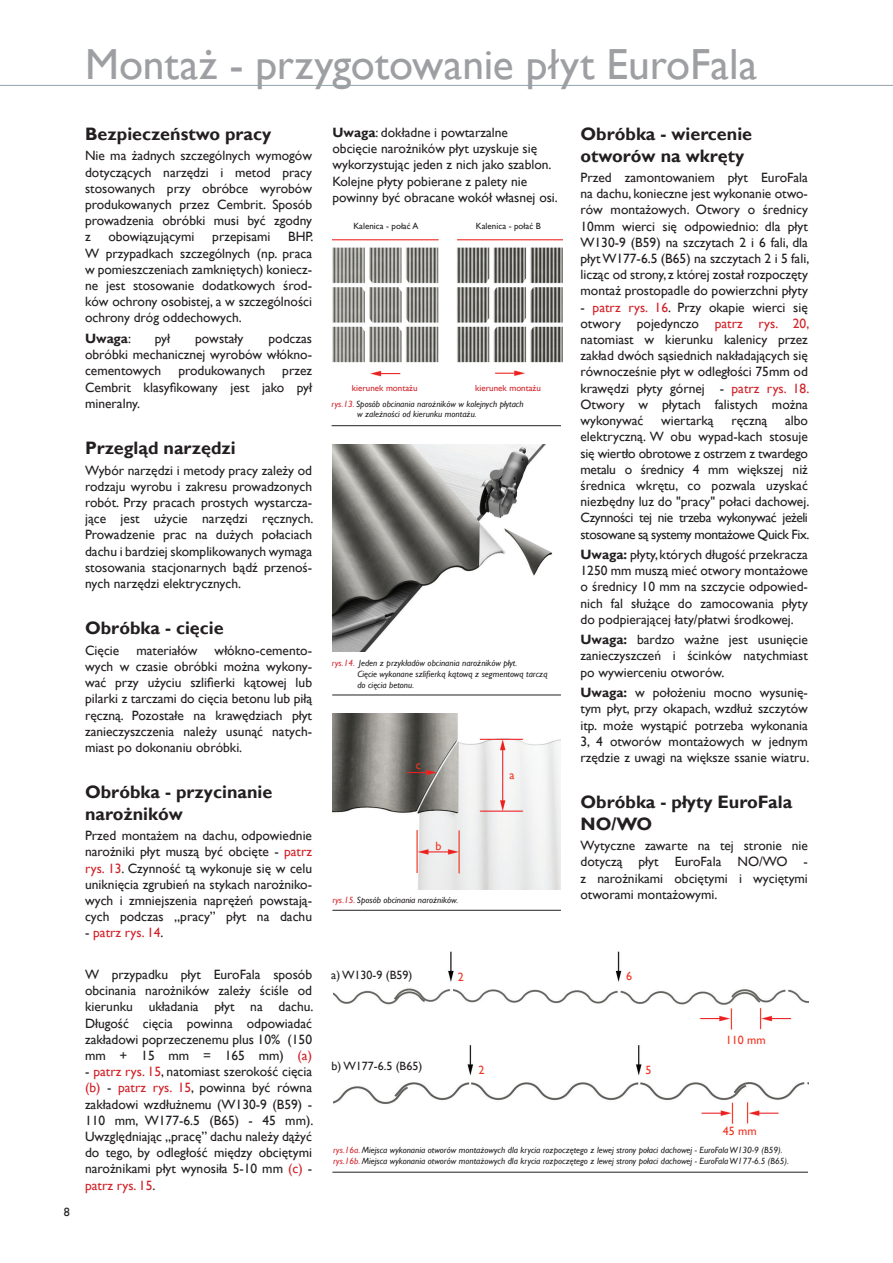
<style>
.page{position:relative;width:893px;height:1263px;background:#fff}
.page>*{position:absolute;margin:0;border:0;box-sizing:border-box;transform-origin:0 0}
.t1{font:43.5px "Gill Sans";color:#9d9fa2}
.t2{font:700 18px/21.6px "Gill Sans";color:#231f20}
.t3{font:13.5px/16.2px "Gill Sans";color:#231f20;text-align:justify}
.t4{font:13.5px "Gill Sans";color:#d1232a}
.t5{font:700 13.5px "Gill Sans";color:#231f20}
.t6{font:12px "Gill Sans";color:#231f20}
.t7{font:12px "Gill Sans";color:#ef3522}
.t8{font:italic 9px/10.8px "Gill Sans";color:#231f20}
.t9{font:9px "Gill Sans";color:#231f20}
.t10{font:9px "Gill Sans";color:#d1232a}
.s1{font-weight:400}
.s2{color:#d1232a}
.s3{color:#231f20}
.s4{font-weight:700}
</style>
<div class="page">
<hr style="left:332px;top:425px;width:229px;height:1px;background:#231f20">
<hr style="left:332px;top:695px;width:229px;height:1px;background:#231f20">
<hr style="left:332px;top:910px;width:229px;height:1px;background:#231f20">
<hr style="left:332px;top:1172px;width:476px;height:1px;background:#231f20">
<hr style="left:0;top:85px;width:893px;height:1px;background:#94a2aa">
<img style="left:332px;top:239px;width:230px;height:138px">
<img style="left:333px;top:445px;width:219px;height:206px">
<img style="left:332px;top:713px;width:229px;height:177px">
<img style="left:333px;top:951px;width:475px;height:173px">
<p class="t6" style="left:64px;top:1205px;width:7px">8</p>
<h1 class="t1" style="left:85px;top:39px;width:674px">Montaż - przygotowanie płyt EuroFala</h1>
<h2 class="t2" style="left:85px;top:124px;width:188px">Bezpieczeństwo pracy</h2>
<p class="t3" style="left:85px;top:148px;width:229px">Nie ma żadnych szczególnych wymogów dotyczących narzędzi i metod pracy stosowanych przy obróbce wyrobów produkowanych przez Cembrit. Sposób prowadzenia obróbki musi być zgodny z</p>
<p class="t3" style="left:85px;top:229px;width:230px;text-indent:203px">BHP.<br>W przypadkach szczególnych (np. praca w pomieszczeniach zamkniętych) koniecz&shy;ne jest stosowanie dodatkowych środ&shy;ków ochrony osobistej, a w szczególności ochrony dróg oddechowych.</p>
<p class="t5" style="left:85px;top:330px;width:48px">Uwaga<span class="s1">:</span></p>
<p class="t3" style="left:155px;top:331px;width:17px">pył</p>
<p class="t3" style="left:195px;top:331px;width:50px">powstały</p>
<p class="t3" style="left:108px;top:229px;width:88px">obowiązującymi</p>
<p class="t3" style="left:212px;top:229px;width:60px">przepisami</p>
<p class="t3" style="left:85px;top:331px;width:229px;text-indent:183px">podczas obróbki mechanicznej wyrobów włókno&shy;cementowych</p>
<p class="t3" style="left:178px;top:363px;width:88px">produkowanych</p>
<p class="t3" style="left:85px;top:363px;width:229px;text-indent:197px">przez Cembrit klasyfikowany jest jako pył mineralny.</p>
<h2 class="t2" style="left:85px;top:438px;width:152px">Przegląd narzędzi</h2>
<p class="t3" style="left:85px;top:462px;width:230px">Wybór narzędzi i metody pracy zależy od rodzaju wyrobu i zakresu prowadzonych robót. Przy pracach prostych wystarcza&shy;jące jest użycie narzędzi ręcznych.<br>Prowadzenie prac na dużych połaciach dachu i bardziej skomplikowanych wymaga stosowania stacjonarnych bądź przenoś&shy;nych narzędzi elektrycznych.</p>
<h2 class="t2" style="left:85px;top:618px;width:140px">Obróbka - cięcie</h2>
<p class="t3" style="left:85px;top:642px;width:36px">Cięcie</p>
<p class="t3" style="left:136px;top:642px;width:63px">materiałów</p>
<p class="t3" style="left:85px;top:642px;width:229px;text-indent:130px">włókno-cemento&shy;wych w czasie obróbki można wykony&shy;wać przy użyciu szlifierki kątowej lub pilarki z tarczami do cięcia betonu lub piłą ręczną. Pozostałe na krawędziach płyt zanieczyszczenia należy usunąć natych&shy;miast po dokonaniu obróbki.</p>
<h2 class="t2" style="left:85px;top:782px;width:189px">Obróbka - przycinanie narożników</h2>
<p class="t3" style="left:85px;top:828px;width:229px">Przed montażem na dachu, odpowiednie narożniki płyt muszą być obcięte - <span class="s2">patrz rys. 13</span>. Czynność tą wykonuje się w celu uniknięcia zgrubień na stykach narożniko&shy;wych i zmniejszenia naprężeń powstają&shy;cych podczas „pracy” płyt na dachu</p>
<p class="t4" style="left:85px;top:925px;width:80px"><span class="s3">-</span> patrz rys. 14<span class="s3">.</span></p>
<p class="t3" style="left:85px;top:966px;width:230px">W przypadku płyt EuroFala sposób obcinania narożników zależy ściśle od kierunku układania płyt na dachu.<br>Długość cięcia powinna odpowiadać zakładowi poprzeczenemu plus 10% (150 mm + 15 mm = 165 mm) <span class="s2">(a)</span></p>
<p class="t3" style="left:85px;top:1064px;width:230px">- <span class="s2">patrz rys. 15</span>, natomiast szerokość cięcia <span class="s2">(b)</span> - <span class="s2">patrz rys. 15</span>, powinna być równa zakładowi wzdłużnemu (W130-9 (B59) - 110 mm, W177-6.5 (B65) - 45 mm).<br>Uwzględniając „pracę” dachu należy dążyć do tego, by odległość między obciętymi narożnikami płyt wynosiła 5-10 mm <span class="s2">(c)</span> - <span class="s2">patrz rys. 15</span>.</p>
<p class="t3" style="left:332px;top:124px;width:227px;text-align:left"><span class="s4">Uwaga</span>: dokładne i powtarzalne<br>obcięcie narożników płyt uzyskuje się wykorzystując jeden z nich jako szablon.<br>Kolejne płyty pobierane z palety nie powinny być obracane wokół własnej osi.</p>
<h2 class="t2" style="left:580px;top:124px;width:173px">Obróbka - wiercenie otworów na wkręty</h2>
<p class="t3" style="left:580px;top:170px;width:230px">Przed zamontowaniem płyt EuroFala na dachu, konieczne jest wykonanie otwo&shy;rów montażowych. Otwory o średnicy 10mm wierci się odpowiednio: dla płyt W130-9 (B59) na szczytach 2 i 6 fali, dla płyt W177-6.5 (B65) na szczytach 2 i 5 fali, licząc od strony, z której został rozpoczęty montaż prostopadle do powierzchni płyty</p>
<p class="t3" style="left:580px;top:299px;width:230px">- <span class="s2">patrz rys. 16</span>. Przy okapie wierci się otwory pojedynczo <span class="s2">patrz rys. 20, </span>natomiast w kierunku kalenicy przez zakład dwóch sąsiednich nakładających się równocześnie płyt w odległości 75mm od krawędzi płyty górnej - <span class="s2">patrz rys. 18.<br></span>Otwory w płytach falistych można wykonywać</p>
<p class="t9" style="left:353px;top:221px;width:67px">Kalenica - połać A</p>
<p class="t9" style="left:476px;top:221px;width:66px">Kalenica - połać B</p>
<p class="t10" style="left:352px;top:383px;width:67px">kierunek montażu</p>
<p class="t10" style="left:475px;top:383px;width:67px">kierunek montażu</p>
<p class="t8" style="left:357px;top:398px;width:168px;text-indent:-26px"><span class="s2">rys.13.</span> Sposób obcinania narożników w kolejnych płytach w zależności od kierunku montażu.</p>
<p class="t3" style="left:580px;top:413px;width:230px;text-indent:204px">albo elektryczną. W obu wypad-kach stosuje się wiertło obrotowe z ostrzem z twardego metalu o średnicy 4 mm większej niż średnica wkrętu, co pozwala uzyskać niezbędny luz do "pracy" połaci dachowej.<br>Czynności tej nie trzeba wykonywać jeżeli stosowane są systemy montażowe Quick Fix.</p>
<p class="t3" style="left:580px;top:547px;width:229px"><span class="s4">Uwaga:</span> płyty, których długość przekracza 1250 mm muszą mieć otwory montażowe o średnicy 10 mm na szczycie odpowied&shy;nich fal służące do zamocowania płyty do podpierającej łaty/płatwi środkowej.</p>
<p class="t3" style="left:580px;top:632px;width:229px"><span class="s4">Uwaga:</span> bardzo ważne jest usunięcie zanieczyszczeń i ścinków natychmiast po wywierceniu otworów.</p>
<p class="t3" style="left:580px;top:685px;width:230px"><span class="s4">Uwaga:</span> w położeniu mocno wysunię&shy;tym płyt, przy okapach, wzdłuż szczytów itp. może wystąpić potrzeba wykonania 3, 4 otworów montażowych w jednym rzędzie z uwagi na większe ssanie wiatru.</p>
<h2 class="t2" style="left:580px;top:792px;width:213px">Obróbka - płyty EuroFala<br>NO/WO</h2>
<p class="t3" style="left:580px;top:838px;width:229px">Wytyczne zawarte na tej stronie nie dotyczą płyt EuroFala NO/WO - z narożnikami obciętymi i wyciętymi otworami montażowymi.</p>
<p class="t3" style="left:661px;top:413px;width:54px">wiertarką</p>
<p class="t3" style="left:731px;top:413px;width:37px">ręczną</p>
<p class="t8" style="left:357px;top:658px;width:192px;text-indent:-26px"><span class="s2">rys.14.</span> Jeden z przykładów obcinania narożników płyt.<br>Cięcie wykonane szlifierką kątową z segmentową tarczą do cięcia betonu.</p>
<p class="t7" style="left:416px;top:758px;width:7px">c</p>
<p class="t7" style="left:509px;top:768px;width:7px">a</p>
<p class="t7" style="left:436px;top:839px;width:7px">b</p>
<p class="t8" style="left:332px;top:894px;width:127px"><span class="s2">rys.15.</span> Sposób obcinania narożników.</p>
<p class="t6" style="left:331px;top:968px;width:83px">a) W130-9 (B59)</p>
<p class="t6" style="left:332px;top:1059px;width:92px">b) W177-6.5 (B65)</p>
<p class="t7" style="left:458px;top:970px;width:7px">2</p>
<p class="t7" style="left:626px;top:969px;width:7px">6</p>
<p class="t7" style="left:479px;top:1063px;width:7px">2</p>
<p class="t7" style="left:645px;top:1063px;width:7px">5</p>
<p class="t7" style="left:726px;top:1033px;width:41px">110 mm</p>
<p class="t7" style="left:723px;top:1124px;width:35px">45 mm</p>
<p class="t8" style="left:333px;top:1144px;width:457px"><span class="s2">rys.16a.</span> Miejsca wykonania otworów montażowych dla krycia rozpoczętego z lewej strony połaci dachowej - EuroFalaW130-9 (B59). <span class="s2">rys.16b.</span> Miejsca wykonania otworów montażowych dla krycia rozpoczętego z lewej strony połaci dachowej - EuroFalaW177-6.5 (B65).</p>
</div>
